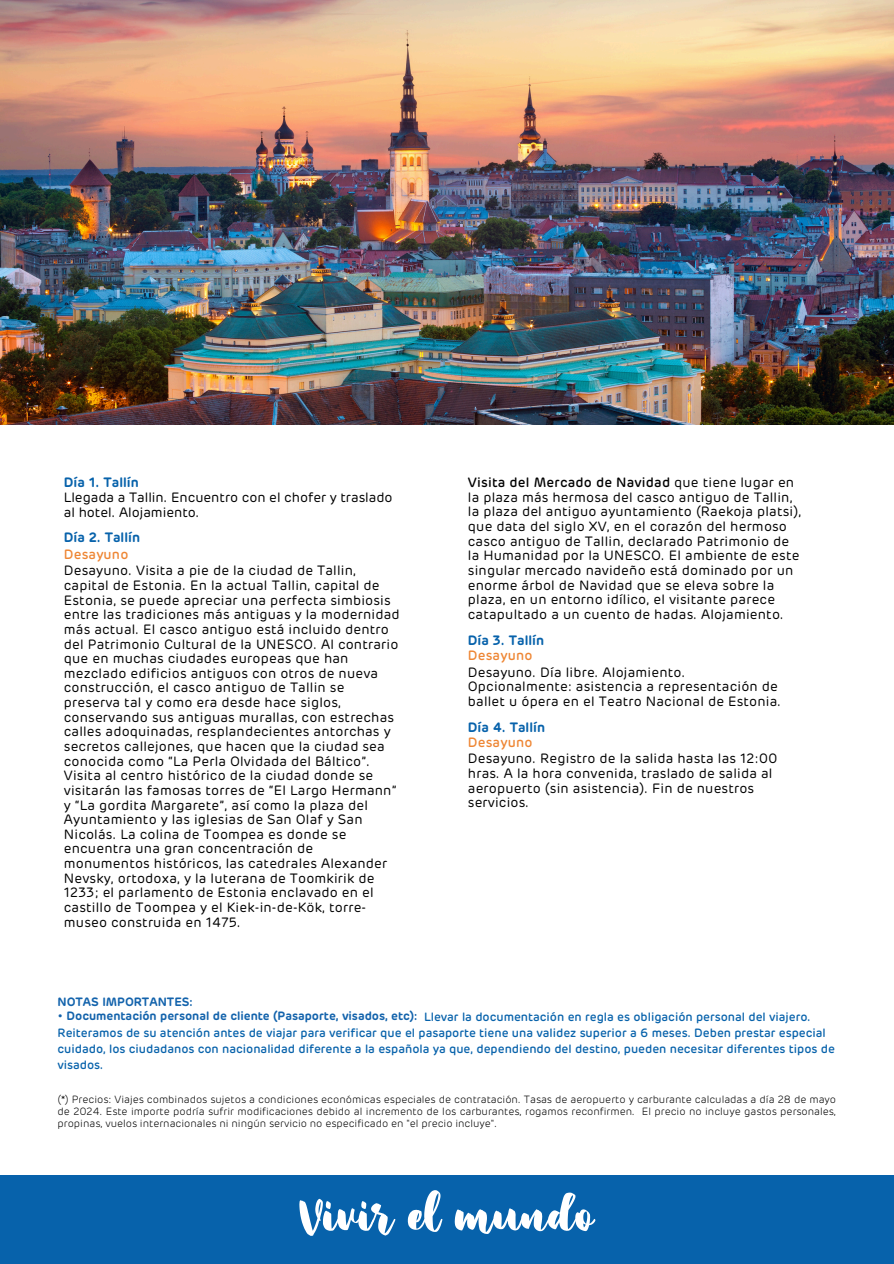
<style>
.page{position:relative;width:894px;height:1264px;background:#fff}
.page>*{position:absolute;margin:0;border:0;box-sizing:border-box;transform-origin:0 0}
.t1{font:69px "Hopipolla Free";color:#fff}
.t2{font:13.5px/14.7px "Rubrik";letter-spacing:.015em;color:#000}
.t3{font:600 13.5px "Rubrik";color:#0762ab}
.t4{font:500 13.5px "Rubrik";letter-spacing:.015em;color:#ee8634}
.t5{font:500 12px/16px "Rubrik";color:#0762ab}
.t6{font:600 12px "Rubrik";color:#1363ac}
.t7{font:300 10.5px/12.3px "Rubrik";color:#000;text-align:justify}
.s1{font-weight:500}
</style>
<div class="page">
<div style="left:0;top:1175px;width:893px;height:88px;background:#0762ab"></div>
<img style="left:0;top:0;width:893px;height:424px">
<h2 class="t3" style="left:64px;top:477px;width:76px">Día 1. Tallín</h2>
<h2 class="t2" style="left:64px;top:491px;width:330px">Llegada a Tallin. Encuentro con el chofer y traslado al hotel. Alojamiento.</h2>
<h2 class="t3" style="left:64px;top:532px;width:78px">Día 2. Tallín</h2>
<h2 class="t2" style="left:64px;top:564px;width:337px">Desayuno. Visita a pie de la ciudad de Tallin, capital de Estonia. En la actual Tallin, capital de Estonia, se puede apreciar una perfecta simbiosis entre las tradiciones más antiguas y la modernidad más actual. El casco antiguo está incluido dentro del Patrimonio Cultural de la UNESCO. Al contrario que en muchas ciudades europeas que han mezclado edificios antiguos con otros de nueva construcción, el casco antiguo de Tallin se preserva tal y como era desde hace siglos, conservando sus antiguas murallas, con estrechas calles adoquinadas, resplandecientes antorchas y secretos callejones, que hacen que la ciudad sea conocida como “La Perla Olvidada del Báltico”.<br>Visita al centro histórico de la ciudad donde se visitarán las famosas torres de “El Largo Hermann” y “La gordita Margarete”, así como la plaza del Ayuntamiento y las iglesias de San Olaf y San Nicolás. La colina de Toompea es donde se encuentra una gran concentración de monumentos históricos, las catedrales Alexander Nevsky, ortodoxa, y la luterana de Toomkirik de 1233; el parlamento de Estonia enclavado en el castillo de Toompea y el Kiek-in-de-Kök, torre&shy;museo construida en 1475.</h2>
<h2 class="t4" style="left:64px;top:548px;width:66px">Desayuno</h2>
<h3 class="t2" style="left:468px;top:476px;width:335px"><span class="s1">Visita del Mercado de Navidad</span> que tiene lugar en la plaza más hermosa del casco antiguo de Tallin, la plaza del antiguo ayuntamiento (Raekoja platsi), que data del siglo XV, en el corazón del hermoso casco antiguo de Tallin, declarado Patrimonio de la Humanidad por la UNESCO. El ambiente de este singular mercado navideño está dominado por un enorme árbol de Navidad que se eleva sobre la plaza, en un entorno idílico, el visitante parece catapultado a un cuento de hadas. Alojamiento.</h3>
<h2 class="t3" style="left:468px;top:634px;width:78px">Día 3. Tallín</h2>
<h2 class="t4" style="left:468px;top:649px;width:66px">Desayuno</h2>
<h2 class="t2" style="left:468px;top:665px;width:315px">Desayuno. Día libre. Alojamiento.<br>Opcionalmente: asistencia a representación de ballet u ópera en el Teatro Nacional de Estonia.</h2>
<h2 class="t3" style="left:468px;top:721px;width:79px">Día 4. Tallín</h2>
<h2 class="t2" style="left:468px;top:752px;width:311px">Desayuno. Registro de la salida hasta las 12:00 hras. A la hora convenida, traslado de salida al aeropuerto (sin asistencia). Fin de nuestros servicios.</h2>
<h2 class="t4" style="left:468px;top:736px;width:66px">Desayuno</h2>
<p class="t6" style="left:57px;top:996px;width:137px">NOTAS IMPORTANTES:</p>
<p class="t6" style="left:57px;top:1010px;width:361px">• Documentación personal de cliente (Pasaporte, visados, etc):</p>
<h1 class="t5" style="left:57px;top:1009px;width:778px;text-indent:366px">Llevar la documentación en regla es obligación personal del viajero.<br>Reiteramos de su atención antes de viajar para verificar que el pasaporte tiene una validez superior a 6 meses. Deben prestar especial cuidado, los ciudadanos con nacionalidad diferente a la española ya que, dependiendo del destino, pueden necesitar diferentes tipos de visados.</h1>
<h2 class="t7" style="left:57px;top:1093px;width:779px">(*) Precios: Viajes combinados sujetos a condiciones económicas especiales de contratación. Tasas de aeropuerto y carburante calculadas a día 28 de mayo de 2024. Este importe podría sufrir modificaciones debido al incremento de los carburantes, rogamos reconfirmen. El precio no incluye gastos personales, propinas, vuelos internacionales ni ningún servicio no especificado en "el precio incluye".</h2>
<h2 class="t1" style="left:299px;top:1187px;width:296px">Vivir el mundo</h2>
</div>
